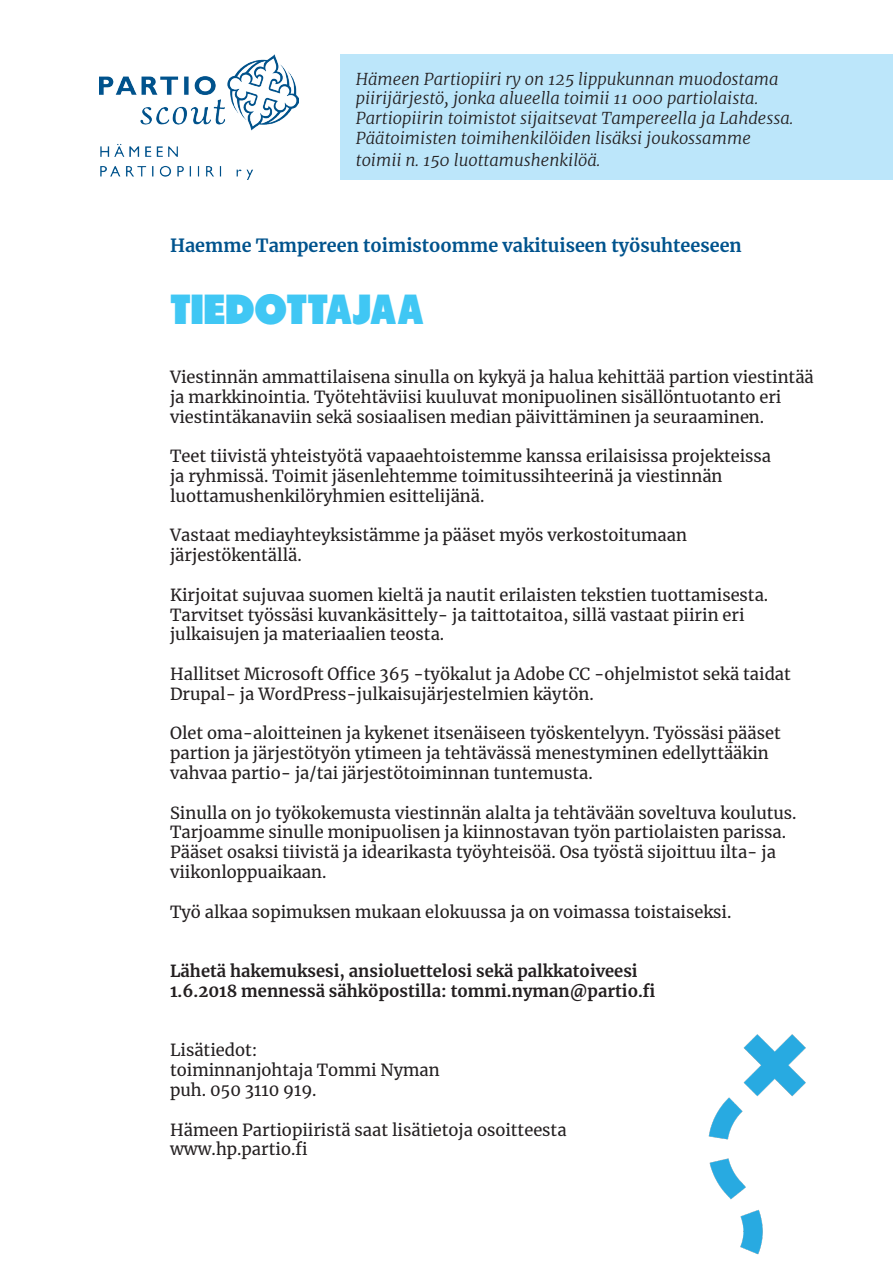
<style>
.page{position:relative;width:893px;height:1263px;background:#fff}
.page>*{position:absolute;margin:0;border:0;box-sizing:border-box;transform-origin:0 0}
.t1{font:42px "Tondu Beta";color:#40c7f4}
.t2{font:700 18px "Merriweather";color:#00538d}
.leipis{font:16.5px/19.8px "Merriweather";color:#231f20}
.t3{font:italic 300 16.5px/19.8px "Merriweather";color:#231f20}
.leipis-2{font:700 16.5px/19.8px "Merriweather";color:#231f20}
</style>
<div class="page">
<div style="left:341px;top:54px;width:552px;height:125px;background:#bce6fa"></div>
<img style="left:99px;top:54px;width:199px;height:126px">
<img style="left:708px;top:1034px;width:98px;height:221px">
<p class="t3" style="left:356px;top:68px;width:439px">Hämeen Partiopiiri ry on 125 lippukunnan muodostama piirijärjestö, jonka alueella toimii 11 000 partiolaista.<br>Partiopiirin toimistot sijaitsevat Tampereella ja Lahdessa.<br>Päätoimisten toimihenkilöiden lisäksi joukossamme</p>
<p class="t3" style="left:356px;top:149px;width:246px">toimii n. 150 luottamushenkilöä.</p>
<p class="t2" style="left:170px;top:233px;width:573px">Haemme Tampereen toimistoomme vakituiseen työsuhteeseen</p>
<p class="t1" style="left:170px;top:284px;width:255px">TIEDOTTAJAA</p>
<p class="leipis" style="left:170px;top:367px;width:645px">Viestinnän ammattilaisena sinulla on kykyä ja halua kehittää partion viestintää ja markkinointia. Työtehtäviisi kuuluvat monipuolinen sisällöntuotanto eri viestintäkanaviin sekä sosiaalisen median päivittäminen ja seuraaminen.</p>
<p class="leipis" style="left:170px;top:446px;width:603px">Teet tiivistä yhteistyötä vapaaehtoistemme kanssa erilaisissa projekteissa ja ryhmissä. Toimit jäsenlehtemme toimitussihteerinä ja viestinnän luottamushenkilöryhmien esittelijänä.</p>
<p class="leipis" style="left:170px;top:525px;width:518px">Vastaat mediayhteyksistämme ja pääset myös verkostoitumaan järjestökentällä.</p>
<p class="leipis" style="left:170px;top:584px;width:600px">Kirjoitat sujuvaa suomen kieltä ja nautit erilaisten tekstien tuottamisesta.<br>Tarvitset työssäsi kuvankäsittely- ja taittotaitoa, sillä vastaat piirin eri julkaisujen ja materiaalien teosta.</p>
<p class="leipis" style="left:170px;top:664px;width:622px">Hallitset Microsoft Office 365 -työkalut ja Adobe CC -ohjelmistot sekä taidat<br>Drupal- ja WordPress-julkaisujärjestelmien käytön.</p>
<p class="leipis" style="left:170px;top:723px;width:612px">Olet oma-aloitteinen ja kykenet itsenäiseen työskentelyyn. Työssäsi pääset partion ja järjestötyön ytimeen ja tehtävässä menestyminen edellyttääkin vahvaa partio- ja/tai järjestötoiminnan tuntemusta.</p>
<p class="leipis" style="left:170px;top:802px;width:628px">Sinulla on jo työkokemusta viestinnän alalta ja tehtävään soveltuva koulutus.</p>
<p class="leipis" style="left:170px;top:822px;width:618px">Tarjoamme sinulle monipuolisen ja kiinnostavan työn partiolaisten parissa.<br>Pääset osaksi tiivistä ja idearikasta työyhteisöä. Osa työstä sijoittuu ilta- ja viikonloppuaikaan.</p>
<p class="leipis" style="left:170px;top:901px;width:563px">Työ alkaa sopimuksen mukaan elokuussa ja on voimassa toistaiseksi.</p>
<p class="leipis-2" style="left:170px;top:961px;width:487px">Lähetä hakemuksesi, ansioluettelosi sekä palkkatoiveesi<br>1.6.2018 mennessä sähköpostilla: tommi.nyman@partio.fi</p>
<p class="leipis" style="left:170px;top:1040px;width:271px">Lisätiedot:<br>toiminnanjohtaja Tommi Nyman puh. 050 3110 919.</p>
<p class="leipis" style="left:170px;top:1119px;width:398px">Hämeen Partiopiiristä saat lisätietoja osoitteesta www.hp.partio.fi</p>
</div>
